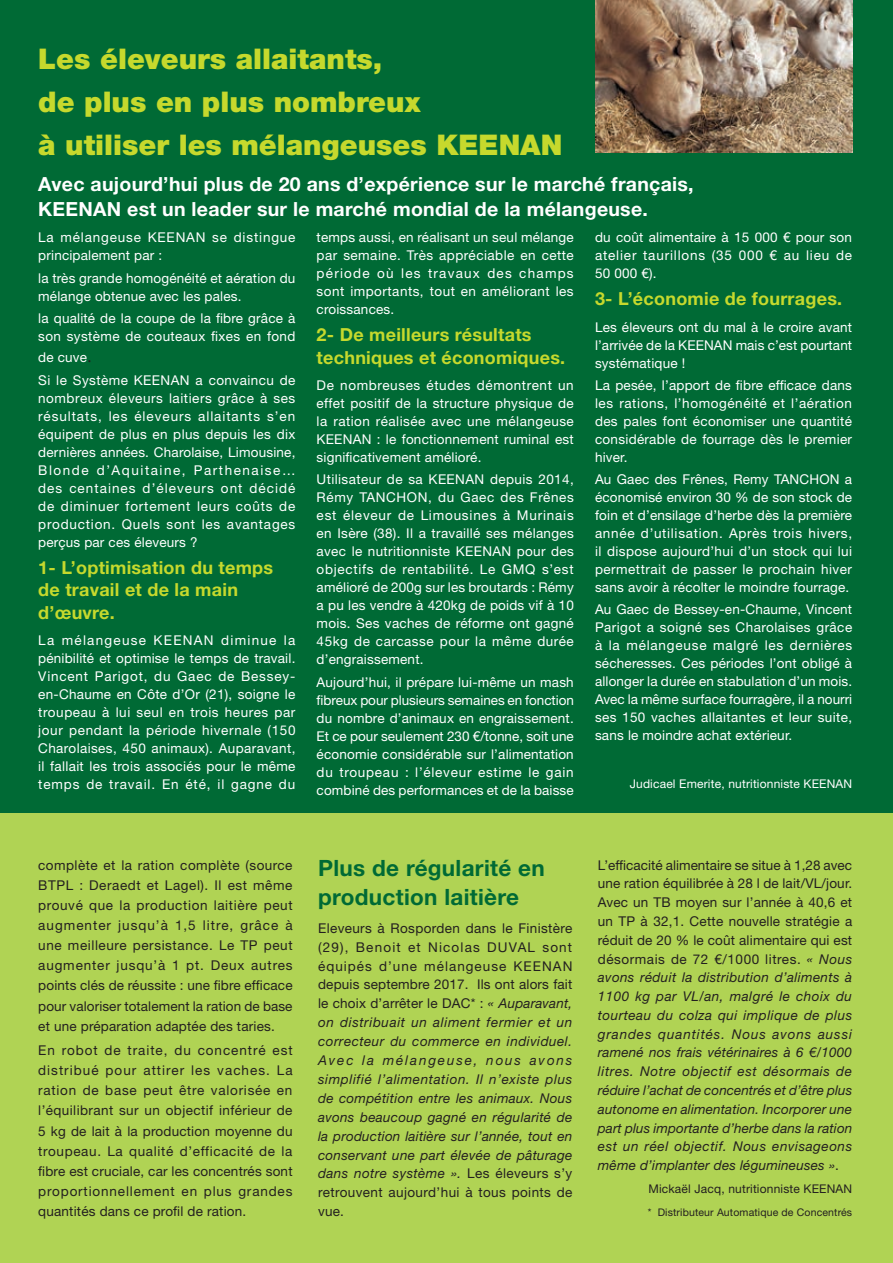
<style>
.page{position:relative;width:893px;height:1263px;background:#006a35}
.page>*{position:absolute;margin:0;border:0;box-sizing:border-box;transform-origin:0 0}
.t1{font:900 28.5px/43px "Helvetica Neue LT Std";color:#c6d92d}
.t2{font:700 22.5px/29.4px "Helvetica Neue LT Std";letter-spacing:.015em;color:#006a35}
.t3{font:700 19.5px/24.8px "Helvetica Neue LT Std";letter-spacing:.015em;color:#fff}
.t4{font:700 18px/22.5px "Helvetica Neue LT Std";letter-spacing:.015em;color:#c6d92d}
.t5{font:13.5px/18px "Helvetica Neue LT Std";letter-spacing:.015em;color:#fff;text-align:justify}
.t6{font:italic 13.5px/18.8px "Helvetica Neue LT Std";letter-spacing:.02em;color:#231f20;text-align:justify}
.t7{font:13.5px/20.1px "Helvetica Neue LT Std";letter-spacing:.015em;color:#231f20;text-align:justify}
.t8{font:13.5px/18px "Helvetica Neue LT Std";letter-spacing:.06em;color:#fff}
.t9{font:12px "Helvetica Neue LT Std";letter-spacing:.015em;color:#fff}
.t10{font:12px "Helvetica Neue LT Std";letter-spacing:.015em;color:#231f20}
.t11{font:10.5px "Helvetica Neue LT Std";letter-spacing:.015em;color:#231f20}
.s1{font-family:"Minion Pro";font-size:18px;color:#231f20}
.s2{font-style:normal}
</style>
<div class="page">
<div style="left:0;top:814px;width:893px;height:449px;background:#b0d354"></div>
<img style="left:595px;top:0;width:257px;height:152px">
<h1 class="t1" style="left:38px;top:37px;width:526px">Les éleveurs allaitants,<br>de plus en plus nombreux<br>à utiliser les mélangeuses KEENAN</h1>
<h3 class="t3" style="left:38px;top:171px;width:657px">Avec aujourd’hui plus de 20 ans d’expérience sur le marché français,<br>KEENAN est un leader sur le marché mondial de la mélangeuse.</h3>
<p class="t8" style="left:38px;top:228px;width:259px">La mélangeuse KEENAN se distingue principalement par :</p>
<p class="t5" style="left:38px;top:269px;width:259px">la très grande homogénéité et aération du mélange obtenue avec les pales.</p>
<p class="t5" style="left:38px;top:309px;width:259px">la qualité de la coupe de la fibre grâce à son système de couteaux fixes en fond</p>
<p class="t5" style="left:38px;top:346px;width:259px;line-height:22.2px">de cuve<span class="s1">.<br></span>Si le Système KEENAN a convaincu de</p>
<p class="t5" style="left:38px;top:389px;width:259px">nombreux éleveurs laitiers grâce à ses résultats, les éleveurs allaitants s’en équipent de plus en plus depuis les dix dernières années. Charolaise, Limousine, Blonde d’Aquitaine, Parthenaise… des centaines d’éleveurs ont décidé de diminuer fortement leurs coûts de production. Quels sont les avantages perçus par ces éleveurs ?</p>
<h3 class="t4" style="left:38px;top:555px;width:236px">1- L’optimisation du temps de travail et de la main d’œuvre.</h3>
<p class="t5" style="left:38px;top:631px;width:259px">La mélangeuse KEENAN diminue la pénibilité et optimise le temps de travail.<br>Vincent Parigot, du Gaec de Bessey&shy;en-Chaume en Côte d’Or (21), soigne le troupeau à lui seul en trois heures par jour pendant la période hivernale (150<br>Charolaises, 450 animaux). Auparavant, il fallait les trois associés pour le même temps de travail. En été, il gagne du</p>
<p class="t5" style="left:595px;top:228px;width:259px">du coût alimentaire à 15 000 € pour son atelier taurillons (35 000 € au lieu de 50 000 €).</p>
<h3 class="t4" style="left:595px;top:287px;width:249px">3- L’économie de fourrages.</h3>
<p class="t5" style="left:595px;top:318px;width:259px">Les éleveurs ont du mal à le croire avant l’arrivée de la KEENAN mais c’est pourtant systématique !</p>
<p class="t5" style="left:595px;top:376px;width:259px">La pesée, l’apport de fibre efficace dans les rations, l’homogénéité et l’aération des pales font économiser une quantité considérable de fourrage dès le premier hiver.</p>
<p class="t5" style="left:595px;top:470px;width:259px">Au Gaec des Frênes, Remy TANCHON a économisé environ 30 % de son stock de foin et d’ensilage d’herbe dès la première année d’utilisation. Après trois hivers, il dispose aujourd’hui d’un stock qui lui permettrait de passer le prochain hiver sans avoir à récolter le moindre fourrage.</p>
<p class="t5" style="left:595px;top:600px;width:259px">Au Gaec de Bessey-en-Chaume, Vincent Parigot a soigné ses Charolaises grâce à la mélangeuse malgré les dernières sécheresses. Ces périodes l’ont obligé à allonger la durée en stabulation d’un mois.<br>Avec la même surface fourragère, il a nourri ses 150 vaches allaitantes et leur suite, sans le moindre achat extérieur.</p>
<p class="t9" style="left:630px;top:776px;width:224px">Judicael Emerite, nutritionniste KEENAN</p>
<p class="t5" style="left:317px;top:228px;width:259px">temps aussi, en réalisant un seul mélange par semaine. Très appréciable en cette période où les travaux des champs sont importants, tout en améliorant les croissances.</p>
<h3 class="t4" style="left:317px;top:323px;width:250px">2- De meilleurs résultats techniques et économiques.</h3>
<p class="t5" style="left:317px;top:376px;width:259px">De nombreuses études démontrent un effet positif de la structure physique de la ration réalisée avec une mélangeuse KEENAN : le fonctionnement ruminal est significativement amélioré.</p>
<p class="t5" style="left:317px;top:470px;width:259px">Utilisateur de sa KEENAN depuis 2014, Rémy TANCHON, du Gaec des Frênes est éleveur de Limousines à Murinais en Isère (38). Il a travaillé ses mélanges avec le nutritionniste KEENAN pour des objectifs de rentabilité. Le GMQ s’est amélioré de 200g sur les broutards : Rémy a pu les vendre à 420kg de poids vif à 10 mois. Ses vaches de réforme ont gagné 45kg de carcasse pour la même durée d’engraissement.</p>
<p class="t5" style="left:317px;top:673px;width:259px">Aujourd’hui, il prépare lui-même un mash fibreux pour plusieurs semaines en fonction du nombre d’animaux en engraissement.<br>Et ce pour seulement 230 €/tonne, soit une économie considérable sur l’alimentation du troupeau : l’éleveur estime le gain combiné des performances et de la baisse</p>
<p class="t7" style="left:38px;top:854px;width:256px">complète et la ration complète (source BTPL : Deraedt et Lagel). Il est même prouvé que la production laitière peut augmenter jusqu’à 1,5 litre, grâce à une meilleure persistance. Le TP peut augmenter jusqu’à 1 pt. Deux autres points clés de réussite : une fibre efficace pour valoriser totalement la ration de base et une préparation adaptée des taries.</p>
<p class="t7" style="left:38px;top:1040px;width:256px">En robot de traite, du concentré est distribué pour attirer les vaches. La ration de base peut être valorisée en l’équilibrant sur un objectif inférieur de 5 kg de lait à la production moyenne du troupeau. La qualité d’efficacité de la fibre est cruciale, car les concentrés sont proportionnellement en plus grandes quantités dans ce profil de ration.</p>
<h2 class="t2" style="left:318px;top:853px;width:228px">Plus de régularité en production laitière</h2>
<p class="t6" style="left:318px;top:918px;width:256px"><span class="s2">Eleveurs à Rosporden dans le Finistère (29), Benoit et Nicolas DUVAL sont équipés d’une mélangeuse KEENAN depuis septembre 2017. Ils ont alors fait le choix d’arrêter le DAC* :</span> « Auparavant, on distribuait un aliment fermier et un correcteur du commerce en individuel.<br>Avec la mélangeuse, nous avons simplifié l’alimentation. Il n’existe plus de compétition entre les animaux. Nous avons beaucoup gagné en régularité de la production laitière sur l’année, tout en conservant une part élevée de pâturage dans notre système ». <span class="s2">Les éleveurs s’y retrouvent aujourd’hui à tous points de vue.</span></p>
<p class="t6" style="left:598px;top:855px;width:256px"><span class="s2">L’efficacité alimentaire se situe à 1,28 avec une ration équilibrée à 28 l de lait/VL/jour.<br>Avec un TB moyen sur l’année à 40,6 et un TP à 32,1. Cette nouvelle stratégie a réduit de 20 % le coût alimentaire qui est désormais de 72 €/1000 litres.</span> « Nous avons réduit la distribution d’aliments à 1100 kg par VL/an, malgré le choix du tourteau du colza qui implique de plus grandes quantités. Nous avons aussi ramené nos frais vétérinaires à 6 €/1000 litres. Notre objectif est désormais de réduire l’achat de concentrés et d’être plus autonome en alimentation. Incorporer une part plus importante d’herbe dans la ration est un réel objectif. Nous envisageons même d’implanter des légumineuses »<span class="s2">.</span></p>
<p class="t10" style="left:648px;top:1182px;width:205px">Mickaël Jacq, nutritionniste KEENAN</p>
<p class="t11" style="left:648px;top:1206px;width:206px">* Distributeur Automatique de Concentrés</p>
</div>
